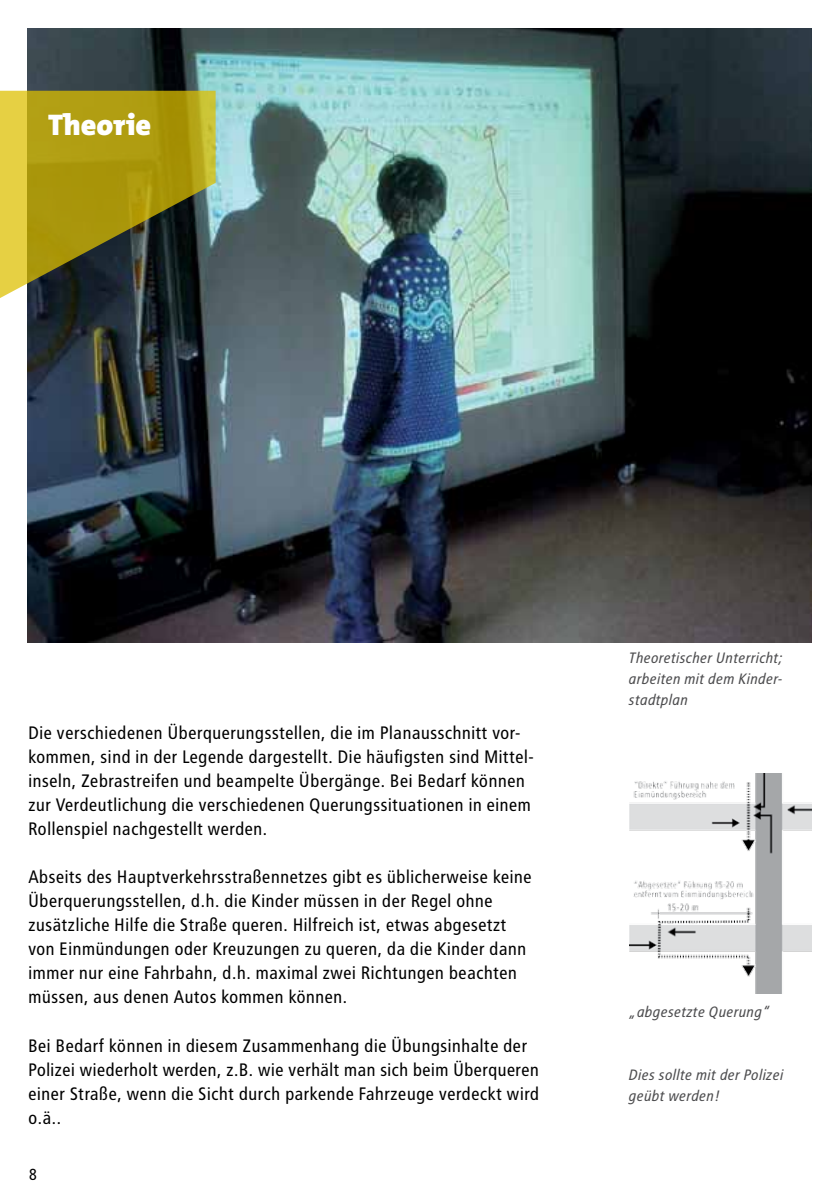
<style>
.page{position:relative;width:840px;height:1191px;background:#fff}
.page>*{position:absolute;margin:0;border:0;box-sizing:border-box;transform-origin:0 0}
.t1{font:900 30px "The Mix";letter-spacing:-.01em;color:#fff}
.t2{font:18px/24px "Transit";color:#000}
.t3{font:16px "Transit";color:#000}
.t4{font:italic 15px/21px "Transit";color:#4d4d4f}
</style>
<div class="page">
<img style="left:28px;top:28px;width:783px;height:614px">
<svg style="left:0;top:91px;width:215px;height:216px"></svg>
<img style="left:629px;top:774px;width:182px;height:220px">
<h1 class="t1" style="left:48px;top:99px;width:104px">Theorie</h1>
<h1 class="t1" style="left:49px;top:99px;width:128px">Verkehrs-</h1>
<p class="t2" style="left:28px;top:721px;width:507px">Die verschiedenen Überquerungsstellen, die im Planausschnitt vor&shy;kommen, sind in der Legende dargestellt. Die häufigsten sind Mittel&shy;inseln, Zebrastreifen und beampelte Übergänge. Bei Bedarf können zur Verdeutlichung die verschiedenen Querungssituationen in einem Rollenspiel nachgestellt werden.</p>
<p class="t2" style="left:28px;top:865px;width:505px">Abseits des Hauptverkehrsstraßennetzes gibt es üblicherweise keine Überquerungsstellen, d.h. die Kinder müssen in der Regel ohne zusätzliche Hilfe die Straße queren. Hilfreich ist, etwas abgesetzt von Einmündungen oder Kreuzungen zu queren, da die Kinder dann immer nur eine Fahrbahn, d.h. maximal zwei Richtungen beachten müssen, aus denen Autos kommen können.</p>
<p class="t2" style="left:28px;top:1033px;width:512px">Bei Bedarf können in diesem Zusammenhang die Übungsinhalte der Polizei wiederholt werden, z.B. wie verhält man sich beim Überqueren einer Straße, wenn die Sicht durch parkende Fahrzeuge verdeckt wird o.ä..</p>
<p class="t3" style="left:29px;top:1165px;width:10px">8</p>
<p class="t4" style="left:628px;top:648px;width:155px;text-align:justify">Theoretischer Unterricht; arbeiten mit dem Kinder&shy;stadtplan</p>
<p class="t4" style="left:628px;top:1001px;width:143px">„abgesetzte Querung“</p>
<p class="t4" style="left:628px;top:1064px;width:156px">Dies sollte mit der Polizei geübt werden!</p>
</div>
